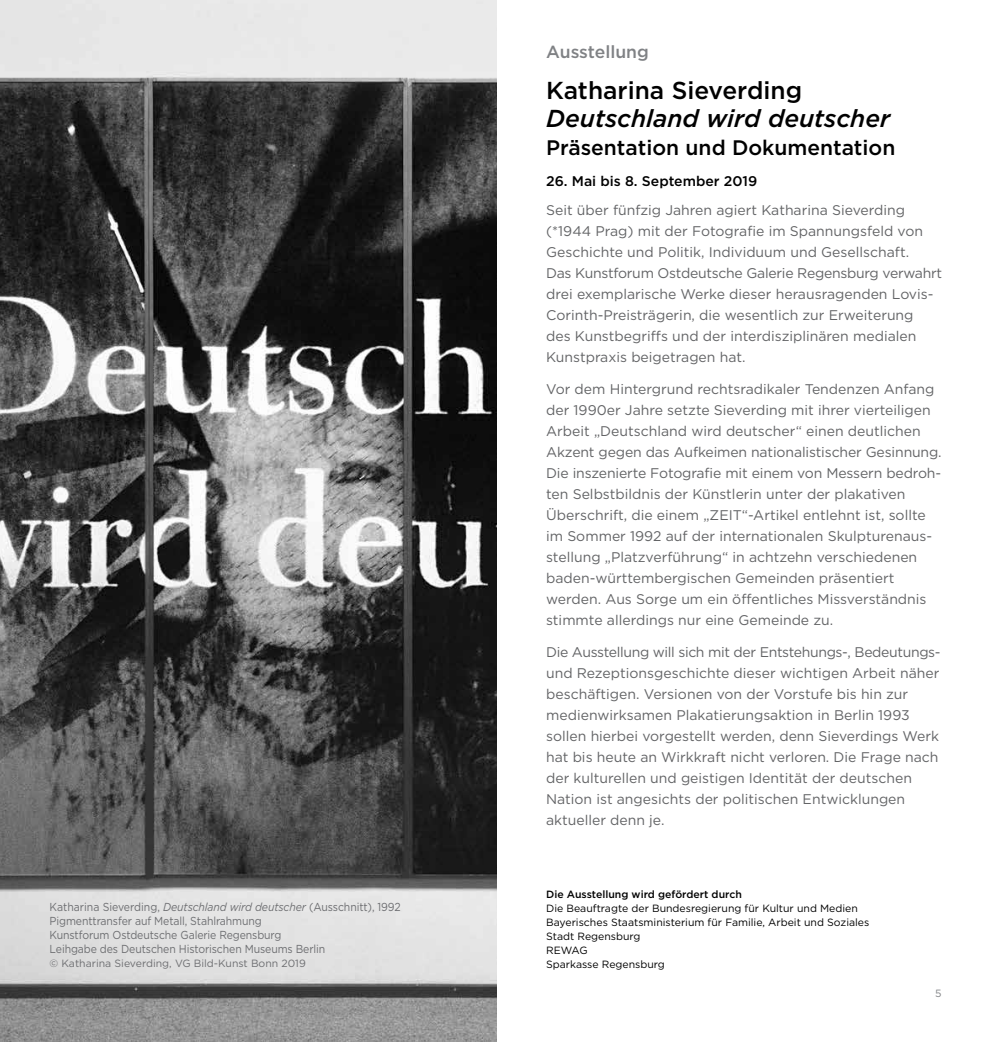
<style>
.page{position:relative;width:993px;height:1042px;background:#fff}
.page>*{position:absolute;margin:0;border:0;box-sizing:border-box;transform-origin:0 0}
.t1{font:italic 500 24.5px "Gotham";color:#000}
.t2{font:500 24.5px "Gotham";color:#000}
.t3{font:500 21px "Gotham";color:#000}
.t4{font:500 17.5px "Gotham";color:#808285}
.t5{font:14px/21px "Gotham";color:#636466}
.t6{font:500 14px "Gotham";color:#000}
.t7{font:11.55px/14px "Gotham";letter-spacing:-.01em;color:#6d6e71;scale:.91 1}
.t8{font:10.5px/14px "Gotham";color:#000}
.t9{font:10.5px "Gotham";color:#6d6e71}
.t10{font:500 10.5px "Gotham";color:#000}
.t11{font:10.5px "Gotham";color:#808285}
.s1{font-style:italic}
</style>
<div class="page">
<img style="left:0;top:0;width:496px;height:1042px">
<p class="t7" style="left:50px;top:900px;width:387px">Katharina Sieverding, <span class="s1">Deutschland wird deutscher</span> (Ausschnitt), 1992<br>Pigmenttransfer auf Metall, Stahlrahmung<br>Kunstforum Ostdeutsche Galerie Regensburg<br>Leihgabe des Deutschen Historischen Museums Berlin</p>
<p class="t9" style="left:50px;top:957px;width:257px">© Katharina Sieverding, VG Bild-Kunst Bonn 2019</p>
<p class="t4" style="left:546px;top:41px;width:104px">Ausstellung</p>
<h1 class="t2" style="left:546px;top:74px;width:257px">Katharina Sieverding</h1>
<h1 class="t1" style="left:546px;top:103px;width:345px">Deutschland wird deutscher</h1>
<h2 class="t3" style="left:546px;top:134px;width:350px">Präsentation und Dokumentation</h2>
<p class="t6" style="left:546px;top:171px;width:213px">26. Mai bis 8. September 2019</p>
<p class="t5" style="left:546px;top:200px;width:397px">Seit über fünfzig Jahren agiert Katharina Sieverding (*1944 Prag) mit der Fotografie im Spannungsfeld von Geschichte und Politik, Individuum und Gesellschaft.<br>Das Kunstforum Ostdeutsche Galerie Regensburg verwahrt drei exemplarische Werke dieser herausragenden Lovis-Corinth-Preisträgerin, die wesentlich zur Erweiterung<br>des Kunstbegriffs und der interdisziplinären medialen Kunstpraxis beigetragen hat.</p>
<p class="t5" style="left:546px;top:378px;width:397px">Vor dem Hintergrund rechtsradikaler Tendenzen Anfang der 1990er Jahre setzte Sieverding mit ihrer vierteiligen Arbeit „Deutschland wird deutscher“ einen deutlichen Akzent gegen das Aufkeimen nationalistischer Gesinnung.<br>Die inszenierte Fotografie mit einem von Messern bedroh&shy;ten Selbstbildnis der Künstlerin unter der plakativen Überschrift, die einem „ZEIT“-Artikel entlehnt ist, sollte im Sommer 1992 auf der internationalen Skulpturenaus&shy;stellung „Platzverführung“ in achtzehn verschiedenen baden-württembergischen Gemeinden präsentiert werden. Aus Sorge um ein öffentliches Missverständnis stimmte allerdings nur eine Gemeinde zu.</p>
<p class="t5" style="left:546px;top:641px;width:396px">Die Ausstellung will sich mit der Entstehungs-, Bedeutungs&shy;und Rezeptionsgeschichte dieser wichtigen Arbeit näher beschäftigen. Versionen von der Vorstufe bis hin zur medienwirksamen Plakatierungsaktion in Berlin 1993 sollen hierbei vorgestellt werden, denn Sieverdings Werk hat bis heute an Wirkkraft nicht verloren. Die Frage nach der kulturellen und geistigen Identität der deutschen Nation ist angesichts der politischen Entwicklungen aktueller denn je.</p>
<p class="t10" style="left:546px;top:887px;width:197px">Die Ausstellung wird gefördert durch</p>
<p class="t8" style="left:546px;top:901px;width:325px">Die Beauftragte der Bundesregierung für Kultur und Medien Bayerisches Staatsministerium für Familie, Arbeit und Soziales Stadt Regensburg<br>REWAG<br>Sparkasse Regensburg</p>
<p class="t11" style="left:934px;top:986px;width:8px">5</p>
</div>
